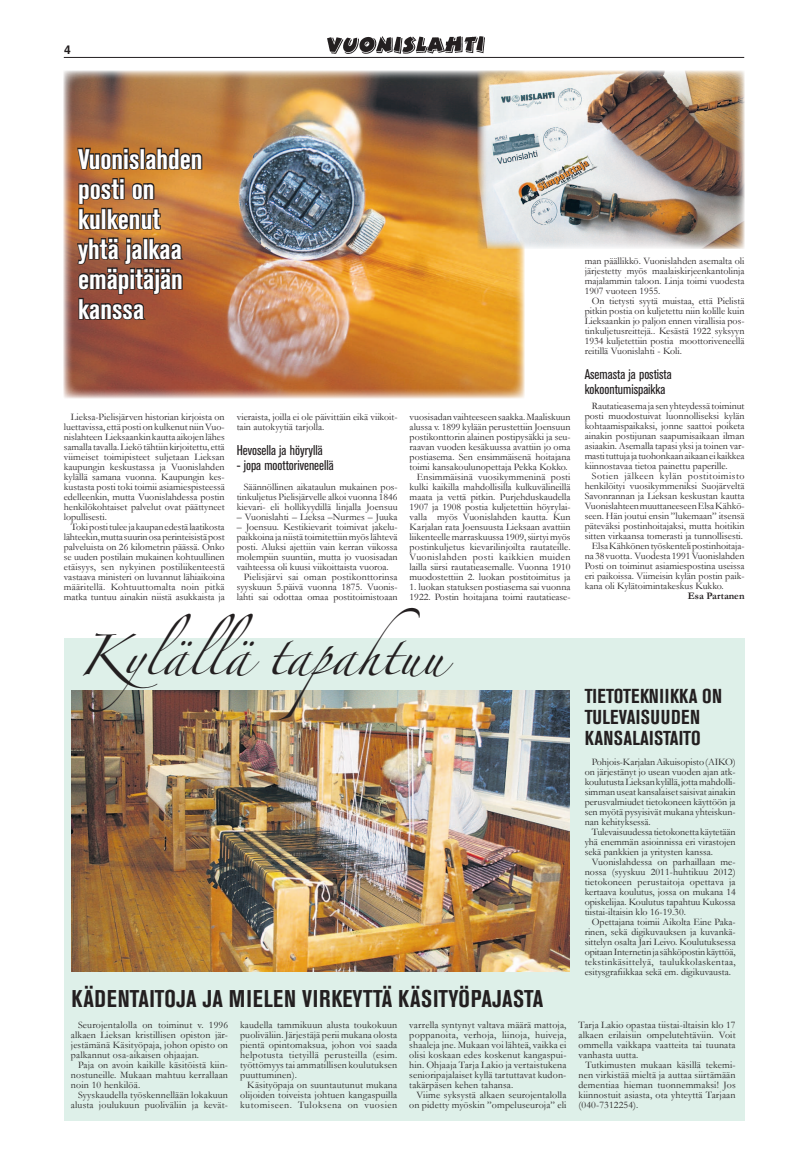
<style>
.page{position:relative;width:808px;height:1163px;background:#fff}
.page>*{position:absolute;margin:0;border:0;box-sizing:border-box;transform-origin:0 0}
.t1{font:36px "Zapfino";color:#231f20}
.t2{font:700 condensed 28px/30px "Akzidenz Grotesk BE";color:#fff}
.t3{font:700 condensed 24px "Akzidenz Grotesk BE";letter-spacing:.02em;color:#231f20}
.t4{font:700 condensed 20px/21px "Akzidenz Grotesk BE";letter-spacing:.01em;color:#231f20}
.t5{font:condensed 14px/15px "Akzidenz Grotesk BE";color:#231f20}
.t6{font:700 12px "Helvetica";color:#231f20}
.t7{font:10px/10px "Garamond";color:#231f20;text-align:justify}
.t8{font:10px "Garamond";letter-spacing:.045em;color:#231f20}
.t9{font:700 10px "Garamond";color:#231f20}
</style>
<div class="page">
<hr style="left:64px;top:57px;width:680px;height:1px;background:#231f20">
<img style="left:328px;top:37px;width:157px;height:17px">
<div style="left:64px;top:638px;width:680px;height:482px;background:#def0e9"></div>
<img style="left:64px;top:71px;width:460px;height:327px">
<img style="left:72px;top:690px;width:498px;height:281px">
<img style="left:478px;top:71px;width:266px;height:178px">
<svg style="left:76px;top:147px;width:127px;height:174px;background:#885431"></svg>
<p class="t6" style="left:64px;top:43px;width:8px">4</p>
<h2 class="t2" style="left:78px;top:144px;width:126px">Vuonislahden posti on kulkenut yhtä jalkaa emäpitäjän kanssa</h2>
<p class="t7" style="left:64px;top:411px;width:162px;text-indent:7px">Lieksa-Pielisjärven historian kirjoista on luettavissa, että posti on kulkenut niin Vuo&shy;nislahteen Lieksaankin kautta aikojen lähes samalla tavalla. Liekö tähtiin kirjoitettu, että viimeiset toimipisteet suljetaan Lieksan kaupungin keskustassa ja Vuonislahden kylällä samana vuonna. Kaupungin kes&shy;kustasta posti toki toimii asiamiespisteessä edelleenkin, mutta Vuonislahdessa postin henkilökohtaiset palvelut ovat päättyneet lopullisesti.</p>
<p class="t7" style="left:64px;top:521px;width:162px;text-indent:7px">Toki posti tulee ja kaupan edestä laatikosta lähteekin, mutta suurin osa perinteisistä post palveluista on 26 kilometrin päässä. Onko se uuden postilain mukainen kohtuullinen etäisyys, sen nykyinen postiliikenteestä vastaava ministeri on luvannut lähiaikoina määritellä. Kohtuuttomalta noin pitkä matka tuntuu ainakin niistä asukkaista ja</p>
<p class="t7" style="left:237px;top:411px;width:162px">vieraista, joilla ei ole päivittäin eikä viikoit&shy;tain autokyytiä tarjolla.</p>
<h3 class="t5" style="left:237px;top:443px;width:88px">Hevosella ja höyryllä</h3>
<h3 class="t5" style="left:237px;top:458px;width:99px">- jopa moottoriveneellä</h3>
<p class="t7" style="left:237px;top:481px;width:162px;text-indent:7px">Säännöllinen aikataulun mukainen pos&shy;tinkuljetus Pielisjärvelle alkoi vuonna 1846 kievari- eli hollikyydillä linjalla Joensuu</p>
<p class="t7" style="left:237px;top:511px;width:162px">– Vuonislahti – Lieksa –Nurmes – Juuka</p>
<p class="t7" style="left:237px;top:521px;width:162px">– Joensuu. Kestikievarit toimivat jakelu-</p>
<p class="t7" style="left:237px;top:531px;width:162px">paikkoina ja niistä toimitettiin myös lähtevä</p>
<p class="t7" style="left:237px;top:541px;width:162px">posti. Aluksi ajettiin vain kerran viikossa</p>
<p class="t7" style="left:237px;top:551px;width:162px">molempiin suuntiin, mutta jo vuosisadan</p>
<p class="t7" style="left:237px;top:561px;width:154px">vaihteessa oli kuusi viikoittaista vuoroa.</p>
<p class="t7" style="left:244px;top:571px;width:155px">Pielisjärvi sai oman postikonttorinsa</p>
<p class="t7" style="left:237px;top:581px;width:162px">syyskuun 5.päivä vuonna 1875. Vuonis-</p>
<p class="t7" style="left:237px;top:591px;width:162px">lahti sai odottaa omaa postitoimistoaan</p>
<p class="t7" style="left:410px;top:411px;width:162px;text-align:right">vuosisadan vaihteeseen saakka. Maaliskuun alussa v. 1899 kylään perustettiin Joensuun postikonttorin alainen postipysäkki ja seu&shy;raavan vuoden kesäkuussa avattiin jo oma postiasema. Sen ensimmäisenä hoitajana toimi kansakoulunopettaja Pekka Kokko.<br>Ensimmäisinä vuosikymmeninä posti kulki kaikilla mahdollisilla kulkuvälineillä maata ja vettä pitkin. Purjehduskaudella 1907 ja 1908 postia kuljetettiin höyrylai&shy;valla myös Vuonislahden kautta. Kun Karjalan rata Joensuusta Lieksaan avattiin liikenteelle marraskuussa 1909, siirtyi myös postinkuljetus kievarilinjoilta rautateille.<br>Vuonislahden posti kaikkien muiden lailla siirsi rautatieasemalle. Vuonna 1910 muodostettiin 2. luokan postitoimitus ja</p>
<p class="t7" style="left:410px;top:581px;width:162px">1. luokan statuksen postiasema sai vuonna<br>1922. Postin hoitajana toimi rautatiease-</p>
<h1 class="t1" style="left:78px;top:640px;width:368px">Kylä llä t apaht u u</h1>
<h3 class="t3" style="left:72px;top:985px;width:473px">KÄDENTAITOJA JA MIELEN VIRKEYTTÄ KÄSITYÖPAJASTA</h3>
<p class="t7" style="left:585px;top:255px;width:161px">man päällikkö. Vuonislahden asemalta oli järjestetty myös maalaiskirjeenkantolinja majalammin taloon. Linja toimi vuodesta 1907 vuoteen 1955.</p>
<p class="t7" style="left:585px;top:295px;width:161px;text-indent:7px">On tietysti syytä muistaa, että Pielistä pitkin postia on kuljetettu niin kolille kuin Lieksaankin jo paljon ennen virallisia pos&shy;tinkuljetusreittejä.. Kesästä 1922 syksyyn 1934 kuljetettiin postia moottoriveneellä reitillä Vuonislahti - Koli.</p>
<h3 class="t5" style="left:585px;top:366px;width:89px">Asemasta ja postista kokoontumispaikka</h3>
<p class="t7" style="left:585px;top:400px;width:161px;text-indent:7px">Rautatieasema ja sen yhteydessä toiminut posti muodostuivat luonnolliseksi kylän kohtaamispaikaksi, jonne saattoi poiketa ainakin postijunan saapumisaikaan ilman asiaakin. Asemalla tapasi yksi ja toinen var&shy;masti tuttuja ja tuohonkaan aikaan ei kaikkea kiinnostavaa tietoa painettu paperille.</p>
<p class="t8" style="left:592px;top:469px;width:154px">Sotien jälkeen kylän postitoimisto</p>
<p class="t7" style="left:585px;top:480px;width:161px">henkilöityi vuosikymmeniksi Suojärveltä</p>
<p class="t7" style="left:585px;top:490px;width:161px">Savonrannan ja Lieksan keskustan kautta</p>
<p class="t7" style="left:585px;top:500px;width:161px">Vuonislahteen muuttaneeseen Elsa Kähkö-</p>
<p class="t7" style="left:585px;top:510px;width:161px">seen. Hän joutui ensin ”lukemaan” itsensä</p>
<p class="t7" style="left:585px;top:520px;width:161px">päteväksi postinhoitajaksi, mutta hoitikin</p>
<p class="t7" style="left:585px;top:530px;width:160px">sitten virkaansa tomerasti ja tunnollisesti.</p>
<p class="t7" style="left:592px;top:540px;width:154px">Elsa Kähkönen työskenteli postinhoitaja-</p>
<p class="t7" style="left:585px;top:550px;width:161px">na 38 vuotta. Vuodesta 1991 Vuonislahden</p>
<p class="t7" style="left:585px;top:560px;width:161px">Posti on toiminut asiamiespostina useissa</p>
<p class="t7" style="left:585px;top:570px;width:161px">eri paikoissa. Viimeisin kylän postin paik-</p>
<p class="t7" style="left:585px;top:580px;width:140px">kana oli Kylätoimintakeskus Kukko.</p>
<p class="t9" style="left:688px;top:589px;width:58px">Esa Partanen</p>
<h3 class="t4" style="left:585px;top:685px;width:139px">TIETOTEKNIIKKA ON<br>TULEVAISUUDEN<br>KANSALAISTAITO</h3>
<p class="t7" style="left:585px;top:756px;width:152px;text-indent:7px">Pohjois-Karjalan Aikuisopisto (AIKO) on järjestänyt jo usean vuoden ajan atk&shy;koulutusta Lieksan kylillä, jotta mahdolli&shy;simman useat kansalaiset saisivat ainakin perusvalmiudet tietokoneen käyttöön ja sen myötä pysyisivät mukana yhteiskun&shy;nan kehityksessä.</p>
<p class="t7" style="left:585px;top:826px;width:152px;text-indent:7px">Tulevaisuudessa tietokonetta käytetään yhä enemmän asioinnissa eri virastojen sekä pankkien ja yritysten kanssa.</p>
<p class="t7" style="left:585px;top:856px;width:152px;text-indent:7px">Vuonislahdessa on parhaillaan me&shy;nossa (syyskuu 2011-huhtikuu 2012) tietokoneen perustaitoja opettava ja kertaava koulutus, jossa on mukana 14 opiskelijaa. Koulutus tapahtuu Kukossa tiistai-iltaisin klo 16-19.30.</p>
<p class="t7" style="left:585px;top:916px;width:152px;text-indent:7px">Opettajana toimii Aikolta Eine Paka&shy;rinen, sekä digikuvauksen ja kuvankä&shy;sittelyn osalta Jari Leivo. Koulutuksessa opitaan Internetin ja sähköpostin käyttöä, tekstinkäsittelyä, taulukkolaskentaa, esitysgrafiikkaa sekä em. digikuvausta.</p>
<p class="t7" style="left:71px;top:1019px;width:159px;text-indent:7px">Seurojentalolla on toiminut v. 1996 alkaen Lieksan kristillisen opiston jär&shy;jestämänä Käsityöpaja, johon opisto on palkannut osa-aikaisen ohjaajan.</p>
<p class="t7" style="left:71px;top:1059px;width:159px;text-indent:7px">Paja on avoin kaikille käsitöistä kiin&shy;nostuneille. Mukaan mahtuu kerrallaan noin 10 henkilöä.</p>
<p class="t7" style="left:71px;top:1089px;width:159px;text-align:right">Syyskaudella työskennellään lokakuun alusta joulukuun puoliväliin ja kevät-</p>
<p class="t7" style="left:240px;top:1019px;width:159px">kaudella tammikuun alusta toukokuun puoliväliin. Järjestäjä perii mukana olosta pientä opintomaksua, johon voi saada helpotusta tietyillä perusteilla (esim. työttömyys tai ammatillisen koulutuksen puuttuminen).</p>
<p class="t7" style="left:240px;top:1079px;width:159px;text-indent:7px">Käsityöpaja on suuntautunut mukana olijoiden toiveista johtuen kangaspuilla kutomiseen. Tuloksena on vuosien</p>
<p class="t7" style="left:409px;top:1019px;width:159px">varrella syntynyt valtava määrä mattoja, poppanoita, verhoja, liinoja, huiveja, shaaleja jne. Mukaan voi lähteä, vaikka ei olisi koskaan edes koskenut kangaspui&shy;hin. Ohjaaja Tarja Lakio ja vertaistukena senioripajalaiset kyllä tartuttavat kudon&shy;takärpäsen kehen tahansa.</p>
<p class="t7" style="left:409px;top:1089px;width:159px;text-align:right">Viime syksystä alkaen seurojentalolla on pidetty myöskin ”ompeluseuroja” eli</p>
<p class="t7" style="left:578px;top:1019px;width:159px">Tarja Lakio opastaa tiistai-iltaisin klo 17 alkaen erilaisiin ompelutehtäviin. Voit ommella vaikkapa vaatteita tai tuunata vanhasta uutta.</p>
<p class="t7" style="left:578px;top:1059px;width:159px;text-indent:7px">Tutkimusten mukaan käsillä tekemi&shy;nen virkistää mieltä ja auttaa siirtämään dementiaa hieman tuonnemmaksi! Jos kiinnostuit asiasta, ota yhteyttä Tarjaan (040-7312254).</p>
</div>
